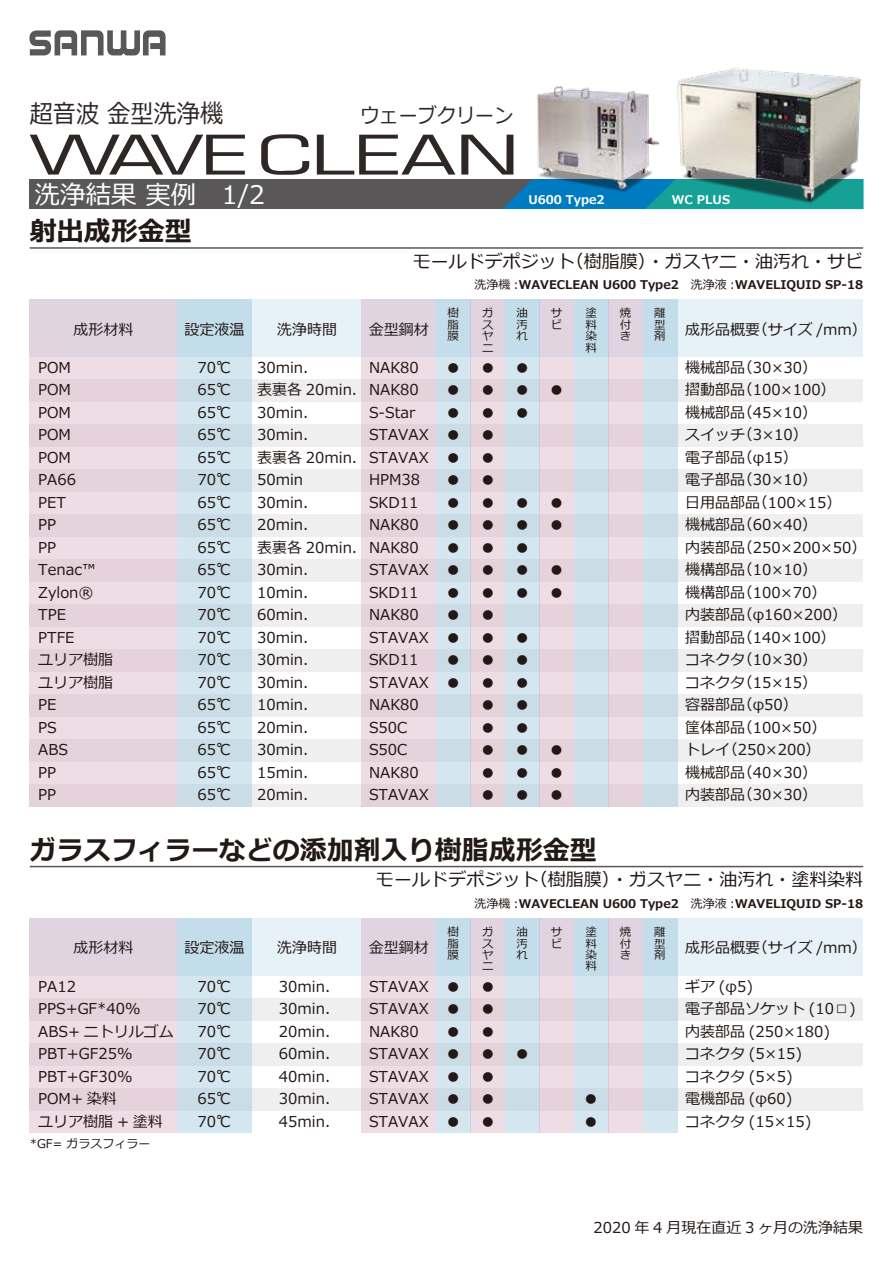
<style>
.page{position:relative;width:893px;height:1263px;background:#fff}
.page>*{position:absolute;margin:0;border:0;box-sizing:border-box;transform-origin:0 0}
.t1{font:700 27px "Meiryo";color:#221815}
.t2{font:25.5px "Meiryo";color:#fff}
.t3{font:25.5px "Meiryo";color:#2f2725;scale:.91 1}
.t4{font:21px "Meiryo";color:#2f2725;scale:.91 1}
.t5{font:18px "Meiryo";color:#221815}
.t6{font:15px/22.5px "Meiryo";color:#221815;text-align:justify}
.t7{font:700 12px "Meiryo";color:#221815}
.t8{font:700 12px "Meiryo";letter-spacing:.005em;color:#fff}
.t9{font:12px "Meiryo";color:#221815}
.t10{font:11.55px/11.6px "Meiryo";color:#221815;text-align:justify}
.s1{font-weight:400}
</style>
<div class="page">
<div style="left:30px;top:379px;width:833px;height:23px;background:#efefef"></div>
<div style="left:30px;top:424px;width:833px;height:23px;background:#efefef"></div>
<div style="left:30px;top:469px;width:833px;height:23px;background:#efefef"></div>
<div style="left:30px;top:514px;width:833px;height:23px;background:#efefef"></div>
<div style="left:30px;top:559px;width:833px;height:23px;background:#efefef"></div>
<div style="left:30px;top:604px;width:833px;height:23px;background:#efefef"></div>
<div style="left:30px;top:649px;width:833px;height:23px;background:#efefef"></div>
<div style="left:30px;top:694px;width:833px;height:23px;background:#efefef"></div>
<div style="left:30px;top:739px;width:833px;height:23px;background:#efefef"></div>
<div style="left:30px;top:784px;width:833px;height:23px;background:#efefef"></div>
<div style="left:30px;top:300px;width:833px;height:57px;background:#e6f1f8"></div>
<div style="left:30px;top:918px;width:833px;height:57px;background:#e6f1f8"></div>
<div style="left:30px;top:300px;width:147px;height:507px;background:#e5d4e0"></div>
<div style="left:177px;top:300px;width:75px;height:507px;background:#caddeb"></div>
<div style="left:436px;top:300px;width:35px;height:507px;background:#caddeb"></div>
<div style="left:471px;top:300px;width:34px;height:507px;background:#e5d4e0"></div>
<div style="left:505px;top:300px;width:34px;height:507px;background:#caddeb"></div>
<div style="left:539px;top:300px;width:35px;height:507px;background:#e5d4e0"></div>
<div style="left:574px;top:300px;width:34px;height:507px;background:#caddeb"></div>
<div style="left:608px;top:300px;width:35px;height:507px;background:#e5d4e0"></div>
<div style="left:643px;top:300px;width:34px;height:507px;background:#caddeb"></div>
<div style="left:362px;top:300px;width:74px;height:507px;background:#e5d4e0"></div>
<div style="left:30px;top:998px;width:833px;height:22px;background:#efefef"></div>
<div style="left:30px;top:1043px;width:833px;height:22px;background:#efefef"></div>
<div style="left:30px;top:1088px;width:833px;height:22px;background:#efefef"></div>
<div style="left:30px;top:918px;width:147px;height:215px;background:#e5d4e0"></div>
<div style="left:177px;top:918px;width:75px;height:215px;background:#caddeb"></div>
<div style="left:436px;top:918px;width:35px;height:215px;background:#caddeb"></div>
<div style="left:471px;top:918px;width:34px;height:215px;background:#e5d4e0"></div>
<div style="left:505px;top:918px;width:34px;height:215px;background:#caddeb"></div>
<div style="left:539px;top:918px;width:35px;height:215px;background:#e5d4e0"></div>
<div style="left:574px;top:918px;width:34px;height:215px;background:#caddeb"></div>
<div style="left:608px;top:918px;width:35px;height:215px;background:#e5d4e0"></div>
<div style="left:643px;top:918px;width:34px;height:215px;background:#caddeb"></div>
<div style="left:362px;top:918px;width:74px;height:215px;background:#e5d4e0"></div>
<svg style="left:29px;top:30px;width:137px;height:25px"></svg>
<svg style="left:30px;top:135px;width:215px;height:40px"></svg>
<svg style="left:261px;top:134px;width:48px;height:41px"></svg>
<div style="left:30px;top:179px;width:833px;height:30px;background:#595757"></div>
<hr style="left:30px;top:247px;width:833px;height:2px;background:#595757">
<hr style="left:30px;top:866px;width:833px;height:1px;background:#595757">
<svg style="left:317px;top:135px;width:310px;height:74px"></svg>
<img style="left:528px;top:85px;width:99px;height:113px">
<img style="left:627px;top:67px;width:237px;height:143px">
<h2 class="t3" style="left:30px;top:99px;width:214px">超音波 金型洗浄機</h2>
<h3 class="t4" style="left:360px;top:104px;width:170px">ウェーブクリーン</h3>
<h2 class="t2" style="left:35px;top:180px;width:232px">洗浄結果 実例　1/2</h2>
<h1 class="t1" style="left:30px;top:216px;width:163px">射出成形金型</h1>
<p class="t8" style="left:528px;top:193px;width:78px">U600 Type2</p>
<p class="t8" style="left:672px;top:193px;width:60px">WC PLUS</p>
<p class="t5" style="left:413px;top:251px;width:452px">モールドデポジット（樹脂膜）・ガスヤニ・油汚れ・サビ</p>
<p class="t7" style="left:475px;top:278px;width:390px"><span class="s1">洗浄機 :</span>WAVECLEAN U600 Type2　<span class="s1">洗浄液 :</span>WAVELIQUID SP-18</p>
<p class="t10" style="left:448px;top:308px;width:13px">樹脂膜</p>
<p class="t10" style="left:482px;top:308px;width:13px">ガスヤニ</p>
<p class="t10" style="left:516px;top:308px;width:13px">油汚れ</p>
<p class="t10" style="left:551px;top:308px;width:13px">サビ</p>
<p class="t10" style="left:585px;top:308px;width:13px">塗料染料</p>
<p class="t10" style="left:620px;top:308px;width:13px">焼付き</p>
<p class="t10" style="left:654px;top:308px;width:13px">離型剤</p>
<p class="t6" style="left:73px;top:318px;width:61px">成形材料</p>
<p class="t6" style="left:184px;top:318px;width:61px">設定液温</p>
<p class="t6" style="left:277px;top:318px;width:61px">洗浄時間</p>
<p class="t6" style="left:369px;top:318px;width:61px">金型鋼材</p>
<p class="t6" style="left:685px;top:318px;width:183px">成形品概要（サイズ /mm）</p>
<p class="t6" style="left:38px;top:356px;width:77px;text-align:left">POM<br>POM<br>POM<br>POM<br>POM<br>PA66<br>PET<br>PP<br>PP<br>Tenac™<br>Zylon®<br>TPE<br>PTFE<br>ユリア樹脂ユリア樹脂<br>PE<br>PS<br>ABS<br>PP<br>PP</p>
<p class="t6" style="left:198px;top:356px;width:35px">70℃ 65℃ 65℃ 65℃ 65℃ 70℃ 65℃ 65℃ 65℃ 65℃ 70℃ 70℃ 70℃ 70℃ 70℃ 65℃ 65℃ 65℃ 65℃ 65℃</p>
<p class="t6" style="left:257px;top:356px;width:102px;text-align:left">30min.<br>表裏各 20min.<br>30min.<br>30min.<br>表裏各 20min.<br>50min<br>30min.<br>20min.<br>表裏各 20min.<br>30min.<br>10min.<br>60min.<br>30min.<br>30min.<br>30min.<br>10min.<br>20min.<br>30min.<br>15min.<br>20min.</p>
<p class="t6" style="left:369px;top:356px;width:61px;text-align:left">NAK80<br>NAK80<br>S-Star<br>STAVAX<br>STAVAX<br>HPM38<br>SKD11<br>NAK80<br>NAK80<br>STAVAX<br>SKD11<br>NAK80<br>STAVAX<br>SKD11<br>STAVAX<br>NAK80<br>S50C<br>S50C<br>NAK80<br>STAVAX</p>
<p class="t6" style="left:446px;top:356px;width:16px">● ● ● ● ● ● ● ● ● ● ● ● ● ● ●</p>
<p class="t6" style="left:480px;top:356px;width:16px">● ● ● ● ● ● ● ● ● ● ● ● ● ● ● ● ● ● ● ●</p>
<p class="t6" style="left:515px;top:356px;width:16px">● ● ●</p>
<p class="t6" style="left:515px;top:491px;width:16px">● ● ● ● ●</p>
<p class="t6" style="left:515px;top:626px;width:16px">● ● ● ● ● ● ● ●</p>
<p class="t6" style="left:549px;top:379px;width:16px">●</p>
<p class="t6" style="left:549px;top:491px;width:16px">● ●</p>
<p class="t6" style="left:549px;top:559px;width:16px">● ●</p>
<p class="t6" style="left:549px;top:739px;width:16px">● ● ●</p>
<p class="t6" style="left:685px;top:356px;width:183px;text-align:left">機械部品（30×30）<br>摺動部品（100×100）<br>機械部品（45×10）<br>スイッチ（3×10）<br>電子部品（φ15）<br>電子部品（30×10）<br>日用品部品（100×15）<br>機械部品（60×40）<br>内装部品（250×200×50）機構部品（10×10）<br>機構部品（100×70）<br>内装部品（φ160×200）<br>摺動部品（140×100）<br>コネクタ（10×30）<br>コネクタ（15×15）<br>容器部品（φ50）<br>筐体部品（100×50）<br>トレイ（250×200）<br>機械部品（40×30）<br>内装部品（30×30）</p>
<h1 class="t1" style="left:30px;top:835px;width:568px">ガラスフィラーなどの添加剤入り樹脂成形金型</h1>
<p class="t5" style="left:376px;top:869px;width:489px">モールドデポジット（樹脂膜）・ガスヤニ・油汚れ・塗料染料</p>
<p class="t7" style="left:475px;top:897px;width:390px"><span class="s1">洗浄機 :</span>WAVECLEAN U600 Type2　<span class="s1">洗浄液 :</span>WAVELIQUID SP-18</p>
<p class="t10" style="left:448px;top:926px;width:13px">樹脂膜</p>
<p class="t10" style="left:482px;top:926px;width:13px">ガスヤニ</p>
<p class="t10" style="left:516px;top:926px;width:13px">油汚れ</p>
<p class="t10" style="left:551px;top:926px;width:13px">サビ</p>
<p class="t10" style="left:585px;top:926px;width:13px">塗料染料</p>
<p class="t10" style="left:620px;top:926px;width:13px">焼付き</p>
<p class="t10" style="left:654px;top:926px;width:13px">離型剤</p>
<p class="t6" style="left:73px;top:937px;width:62px">成形材料</p>
<p class="t6" style="left:184px;top:937px;width:61px">設定液温</p>
<p class="t6" style="left:277px;top:937px;width:61px">洗浄時間</p>
<p class="t6" style="left:369px;top:937px;width:61px">金型鋼材</p>
<p class="t6" style="left:685px;top:937px;width:183px">成形品概要（サイズ /mm）</p>
<p class="t6" style="left:38px;top:975px;width:137px;text-align:left">PA12<br>PPS+GF*40%<br>ABS+ ニトリルゴム<br>PBT+GF25%<br>PBT+GF30%<br>POM+ 染料<br>ユリア樹脂 + 塗料</p>
<p class="t6" style="left:198px;top:975px;width:35px">70℃ 70℃ 70℃ 70℃ 70℃ 65℃ 70℃</p>
<p class="t6" style="left:279px;top:975px;width:53px">30min.<br>30min.<br>20min.<br>60min.<br>40min.<br>30min.<br>45min.</p>
<p class="t6" style="left:369px;top:975px;width:61px;text-align:left">STAVAX<br>STAVAX<br>NAK80<br>STAVAX<br>STAVAX<br>STAVAX<br>STAVAX</p>
<p class="t6" style="left:446px;top:975px;width:16px">● ● ● ● ● ● ●</p>
<p class="t6" style="left:480px;top:975px;width:16px">● ● ● ● ● ● ●</p>
<p class="t9" style="left:30px;top:1137px;width:122px">*GF= ガラスフィラー</p>
<p class="t6" style="left:515px;top:1042px;width:16px">●</p>
<p class="t6" style="left:583px;top:1087px;width:16px">● ●</p>
<p class="t6" style="left:685px;top:975px;width:172px;text-align:left">ギア (φ5)<br>電子部品ソケット (10□)内装部品 (250×180)<br>コネクタ (5×15)<br>コネクタ (5×5)<br>電機部品 (φ60)<br>コネクタ (15×15)</p>
<p class="t6" style="left:594px;top:1217px;width:271px">2020 年 4 月現在直近 3 ヶ月の洗浄結果</p>
</div>
